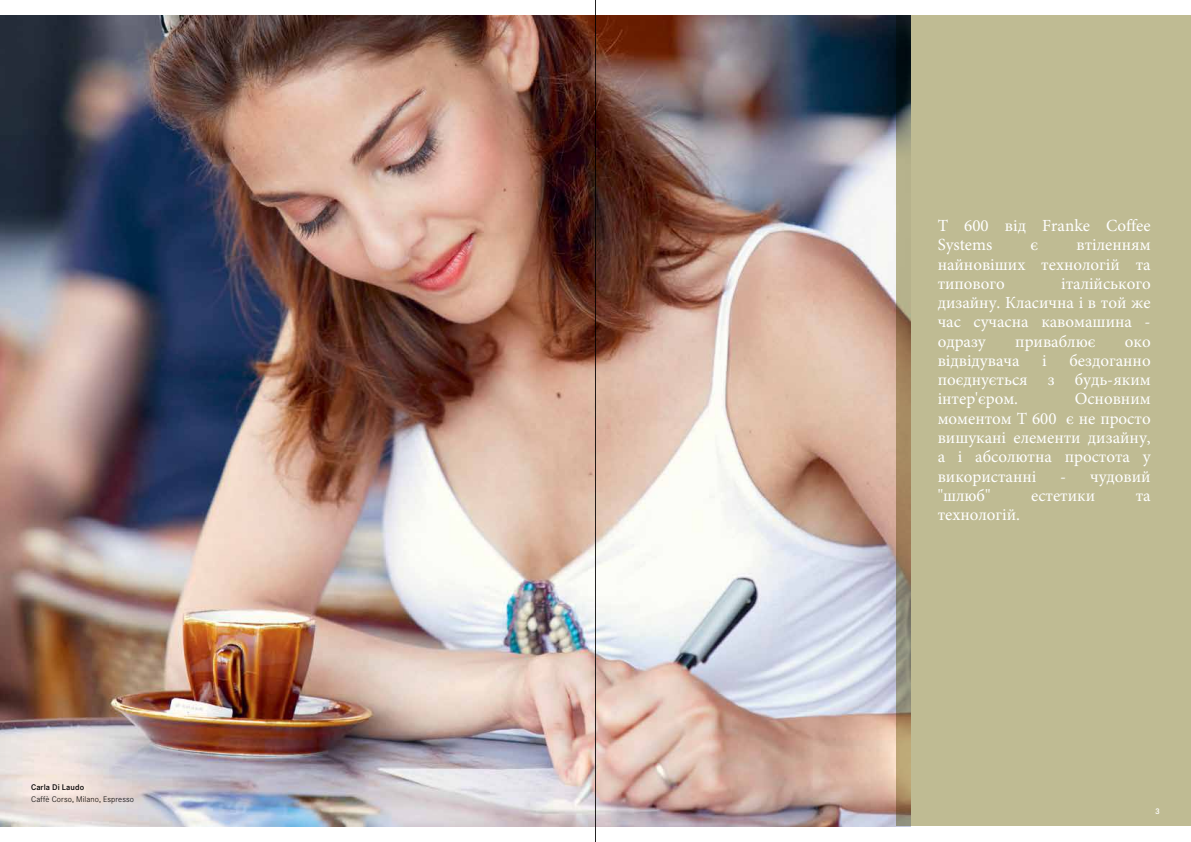
<style>
.page{position:relative;width:1191px;height:842px;background:#fff}
.page>*{position:absolute;margin:0;border:0;box-sizing:border-box;transform-origin:0 0}
.t1{font:17px/19.3px "Minion Pro";color:#fff;text-align:justify}
.t2{font:300 8.5px "Corporate S";letter-spacing:.015em;color:#000}
.t3{font:600 8.5px "Corporate S";letter-spacing:.01em;color:#000}
.t4{font:600 8.5px "Corporate S";color:#fff}
</style>
<div class="page">
<img style="left:0;top:16px;width:896px;height:810px">
<div style="left:896px;top:16px;width:295px;height:810px;background:#bfbb93"></div>
<hr style="left:595px;top:0;width:1px;height:842px;background:#000">
<p class="t3" style="left:31px;top:782px;width:54px">Carla Di Laudo</p>
<p class="t2" style="left:31px;top:795px;width:104px">Caffè Corso, Milano, Espresso</p>
<p class="t1" style="left:937px;top:216px;width:214px">T 600 від Franke Coffee<br>Systems</p>
<p class="t1" style="left:937px;top:235px;width:214px;text-indent:139px">втіленням найновіших технологій та типового</p>
<p class="t1" style="left:1030px;top:235px;width:9px">є</p>
<p class="t1" style="left:937px;top:274px;width:214px;text-indent:123px">італійського дизайну. Класична і в той же час сучасна кавомашина - одразу</p>
<p class="t1" style="left:1015px;top:332px;width:82px">приваблює</p>
<p class="t1" style="left:1124px;top:332px;width:27px">око</p>
<p class="t1" style="left:937px;top:351px;width:83px">відвідувача</p>
<p class="t1" style="left:1042px;top:351px;width:6px">і</p>
<p class="t1" style="left:937px;top:351px;width:214px;text-indent:132px">бездоганно поєднується з будь-яким інтер'єром.</p>
<p class="t1" style="left:937px;top:389px;width:214px;text-indent:137px">Основним моментом Т 600 є не просто вишукані елементи дизайну, а і абсолютна простота у використанні</p>
<p class="t1" style="left:1060px;top:467px;width:92px">- чудовий</p>
<p class="t1" style="left:937px;top:486px;width:54px">"шлюб"</p>
<p class="t1" style="left:1031px;top:486px;width:66px">естетики</p>
<p class="t1" style="left:1135px;top:486px;width:16px">та</p>
<p class="t1" style="left:937px;top:505px;width:84px">технологій.</p>
<p class="t4" style="left:1155px;top:807px;width:6px">3</p>
</div>
